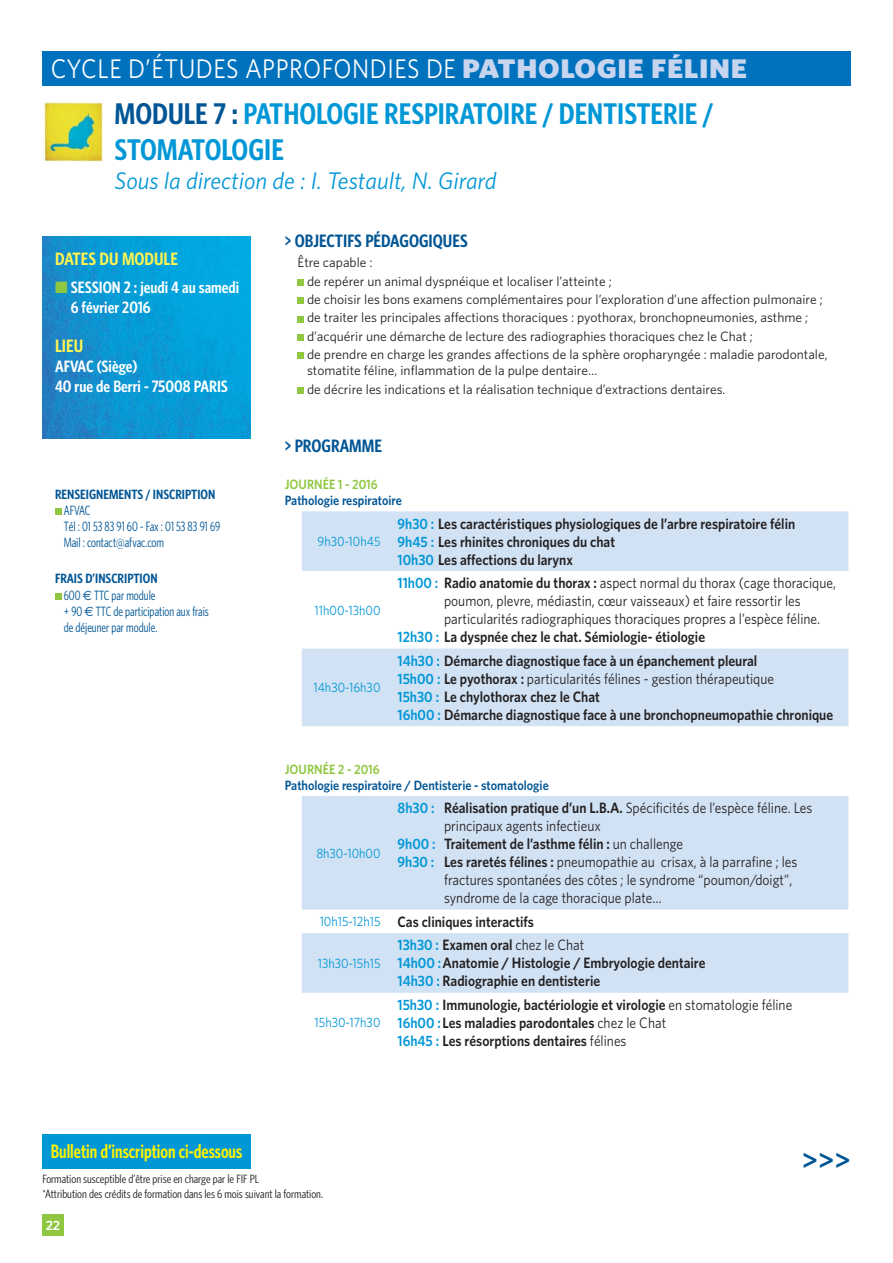
<style>
.page{position:relative;width:893px;height:1263px;background:#fff}
.page>*{position:absolute;margin:0;border:0;box-sizing:border-box;transform-origin:0 0}
.t1{font:600 30px/36px "Whitney Condensed";color:#0097d6}
.t2{font:600 28.5px "Whitney";color:#005595}
.t3{font:27px "Whitney";letter-spacing:.02em;color:#fff;scale:.9 1}
.t4{font:italic 24px "Whitney";color:#0097d6}
.t5{font:600 19.5px "Whitney Condensed";color:#fff200;scale:.9 1}
.t6{font:600 18px "Whitney Condensed";color:#005595}
.t7{font:600 18px "Whitney Condensed";color:#fff450}
.t8{font:600 16.5px/19.8px "Whitney Condensed";color:#fff}
.t9{font:600 15px/18px "Whitney";color:#231f20;scale:.9 1}
.t10{font:15px "Whitney";color:#231f20;scale:.9 1}
.t11{font:13.5px/18.3px "Whitney";color:#231f20}
.t12{font:13.5px/16.2px "Whitney Condensed";color:#005595;scale:.9 1}
.t13{font:600 13.5px "Whitney";color:#005595;scale:.9 1}
.t14{font:13.5px "Whitney";color:#0097d6;scale:.9 1}
.t15{font:600 13.5px "Whitney Condensed";color:#005595}
.t16{font:600 13.5px "Whitney";color:#8fc741;scale:.9 1}
.t17{font:600 13.5px "Whitney";color:#fff}
.t18{font:12px/14.4px "Whitney Condensed";color:#231f20}
.s1{font-weight:900;color:#c7d5ee}
.s2{color:#005595}
.s3{color:#8fc741}
.s4{font-weight:600}
.s5{font-family:"Euro Sans"}
.s6{color:#0097d6}
.s7{font-weight:600;color:#0097d6}
.s8{font-weight:400}
.s9{font-weight:400;font-size:13.5px;color:#0097d6}
</style>
<div class="page">
<div style="left:42px;top:1215px;width:22px;height:21px;background:#8fc741"></div>
<img style="left:42px;top:236px;width:209px;height:202px">
<svg style="left:55px;top:509px;width:6px;height:6px"></svg>
<div style="left:55px;top:593px;width:6px;height:7px;background:#8fc741"></div>
<svg style="left:302px;top:511px;width:546px;height:215px;fill:#d1e2f4"></svg>
<svg style="left:302px;top:796px;width:546px;height:197px;background:#d6e5f5"></svg>
<div style="left:297px;top:279px;width:7px;height:7px;background:#8fc741"></div>
<div style="left:297px;top:298px;width:7px;height:6px;background:#8fc741"></div>
<div style="left:297px;top:316px;width:7px;height:6px;background:#8fc741"></div>
<div style="left:297px;top:334px;width:7px;height:7px;background:#8fc741"></div>
<div style="left:297px;top:353px;width:7px;height:6px;background:#8fc741"></div>
<div style="left:297px;top:387px;width:7px;height:7px;background:#8fc741"></div>
<div style="left:42px;top:51px;width:808px;height:34px;background:#0071bc"></div>
<img style="left:43px;top:102px;width:60px;height:60px">
<div style="left:42px;top:1134px;width:209px;height:34px;background:#0097d6"></div>
<h3 class="t3" style="left:51px;top:59px;width:775px">CYCLE D’ÉTUDES APPROFONDIES DE <span class="s1">PATHOLOGIE FÉLINE</span></h3>
<h1 class="t1" style="left:115px;top:98px;width:600px"><span class="s2">MODULE 7 :</span> PATHOLOGIE RESPIRATOIRE / DENTISTERIE /<br>STOMATOLOGIE</h1>
<h3 class="t4" style="left:115px;top:171px;width:383px">Sous la direction de : I. Testault, N. Girard</h3>
<p class="t7" style="left:55px;top:252px;width:124px">DATES DU MODULE</p>
<p class="t8" style="left:71px;top:279px;width:170px;text-indent:-16px"><span class="s3">■</span> SESSION 2 : jeudi 4 au samedi<br>6 février 2016</p>
<p class="t7" style="left:55px;top:339px;width:30px">LIEU</p>
<p class="t8" style="left:55px;top:358px;width:174px">AFVAC (Siège)<br>40 rue de Berri - 75008 PARIS</p>
<p class="t15" style="left:55px;top:489px;width:162px">RENSEIGNEMENTS / INSCRIPTION</p>
<p class="t12" style="left:64px;top:503px;width:175px">AFVAC<br>Tél : 01 53 83 91 60 - Fax : 01 53 83 91 69<br>Mail : contact@afvac.com</p>
<p class="t12" style="left:64px;top:572px;width:163px;text-indent:-9px"><span class="s4">FRAIS D’INSCRIPTION<br></span>600 <span class="s5">€</span> TTC par module<br>+ 90 <span class="s5">€</span> TTC de participation aux frais de déjeuner par module.</p>
<p class="t6" style="left:285px;top:234px;width:184px">&gt; OBJECTIFS PÉDAGOGIQUES</p>
<p class="t11" style="left:307px;top:255px;width:522px;text-indent:-9px">Être capable :<br>de repérer un animal dyspnéique et localiser l’atteinte ;<br>de choisir les bons examens complémentaires pour l’exploration d’une affection pulmonaire ; de traiter les principales affections thoraciques : pyothorax, bronchopneumonies, asthme ; d’acquérir une démarche de lecture des radiographies thoraciques chez le Chat ;<br>de prendre en charge les grandes affections de la sphère oropharyngée : maladie parodontale,</p>
<p class="t11" style="left:307px;top:362px;width:420px">stomatite féline, inflammation de la pulpe dentaire…<br>de décrire les indications et la réalisation technique d’extractions dentaires.</p>
<p class="t6" style="left:285px;top:439px;width:99px">&gt; PROGRAMME</p>
<p class="t16" style="left:285px;top:479px;width:105px">JOURNÉE 1 - 2016</p>
<p class="t13" style="left:285px;top:496px;width:132px">Pathologie respiratoire</p>
<p class="t14" style="left:317px;top:536px;width:71px">9h30-10h45</p>
<p class="t9" style="left:397px;top:516px;width:443px"><span class="s6">9h30 :</span> Les caractéristiques physiologiques de l’arbre respiratoire félin<br><span class="s6">9h45 :</span> Les rhinites chroniques du chat<br><span class="s6">10h30</span> Les affections du larynx</p>
<p class="t14" style="left:314px;top:605px;width:75px">11h00-13h00</p>
<p class="t14" style="left:313px;top:683px;width:76px">14h30-16h30</p>
<p class="t10" style="left:397px;top:577px;width:488px"><span class="s7">11h00 :</span> <span class="s4">Radio anatomie du thorax :</span> aspect normal du thorax (cage thoracique,</p>
<p class="t10" style="left:444px;top:595px;width:398px">poumon, plevre, médiastin, cœur vaisseaux) et faire ressortir les</p>
<p class="t10" style="left:444px;top:613px;width:419px">particularités radiographiques thoraciques propres a l’espèce féline.</p>
<p class="t9" style="left:397px;top:629px;width:343px"><span class="s6">12h30 :</span> La dyspnée chez le chat. Sémiologie- étiologie</p>
<p class="t9" style="left:397px;top:653px;width:485px"><span class="s6">14h30 :</span> Démarche diagnostique face à un épanchement pleural<br><span class="s6">15h00 :</span> Le pyothorax : <span class="s8">particularités félines - gestion thérapeutique<br></span><span class="s6">15h30 :</span> Le chylothorax chez le Chat<br><span class="s6">16h00 :</span> Démarche diagnostique face à une bronchopneumopathie chronique</p>
<p class="t16" style="left:285px;top:764px;width:107px">JOURNÉE 2 - 2016</p>
<p class="t13" style="left:285px;top:780px;width:295px">Pathologie respiratoire / Dentisterie - stomatologie</p>
<p class="t10" style="left:397px;top:802px;width:462px"><span class="s7">8h30 :</span> <span class="s4">Réalisation pratique d’un L.B.A.</span> Spécificités de l’espèce féline. Les</p>
<p class="t10" style="left:444px;top:820px;width:176px">principaux agents infectieux</p>
<p class="t9" style="left:397px;top:836px;width:319px"><span class="s6">9h00 :</span> Traitement de l’asthme félin : <span class="s8">un challenge</span></p>
<p class="t10" style="left:397px;top:856px;width:446px"><span class="s7">9h30 :</span> <span class="s4">Les raretés félines :</span> pneumopathie au crisax, à la parrafine ; les</p>
<p class="t10" style="left:444px;top:874px;width:388px">fractures spontanées des côtes ; le syndrome “poumon/doigt”,</p>
<p class="t10" style="left:444px;top:892px;width:243px">syndrome de la cage thoracique plate…</p>
<p class="t9" style="left:319px;top:914px;width:240px"><span class="s9">10h15-12h15</span> Cas cliniques interactifs</p>
<p class="t14" style="left:318px;top:958px;width:71px">13h30-15h15</p>
<p class="t14" style="left:316px;top:848px;width:73px">8h30-10h00</p>
<p class="t9" style="left:397px;top:937px;width:344px"><span class="s6">13h30 :</span> Examen oral <span class="s8">chez le Chat<br></span><span class="s6">14h00 :</span> Anatomie / Histologie / Embryologie dentaire<br><span class="s6">14h30 :</span> Radiographie en dentisterie</p>
<p class="t14" style="left:314px;top:1018px;width:75px">15h30-17h30</p>
<p class="t9" style="left:397px;top:997px;width:440px"><span class="s6">15h30 :</span> Immunologie, bactériologie et virologie <span class="s8">en stomatologie féline<br></span><span class="s6">16h00 :</span> Les maladies parodontales <span class="s8">chez le Chat<br></span><span class="s6">16h45 :</span> Les résorptions dentaires <span class="s8">félines</span></p>
<h3 class="t5" style="left:51px;top:1144px;width:214px">Bulletin d’inscription ci-dessous</h3>
<p class="t18" style="left:42px;top:1173px;width:282px">Formation susceptible d’être prise en charge par le FIF PL<br>*Attribution des crédits de formation dans les 6 mois suivant la formation.</p>
<p class="t17" style="left:46px;top:1221px;width:16px">22</p>
<h2 class="t2" style="left:801px;top:1150px;width:50px">&gt;&gt;&gt;</h2>
</div>
